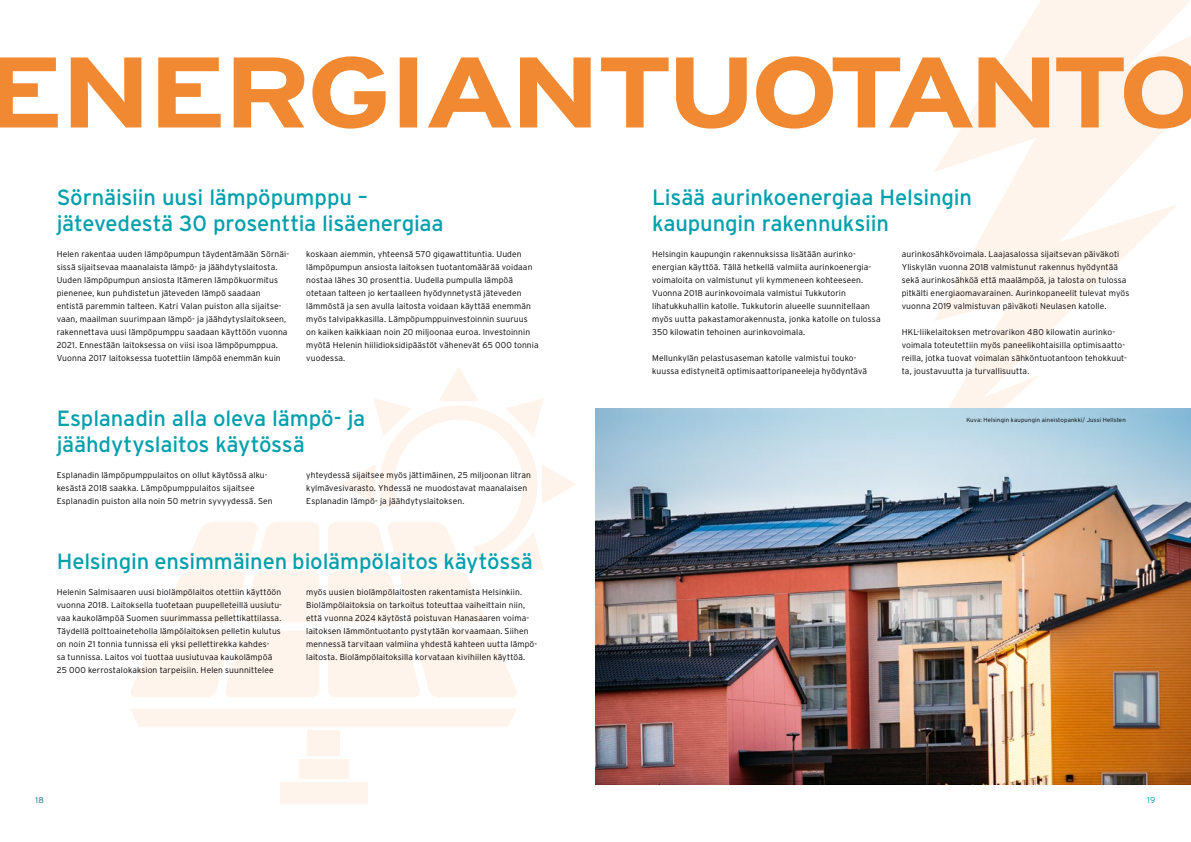
<style>
.page{position:relative;width:1191px;height:842px;background:#fff}
.page>*{position:absolute;margin:0;border:0;box-sizing:border-box;transform-origin:0 0}
.t1{font:700 100px "Interstate";letter-spacing:-.085em;color:#f18932;scale:1.25 1}
.t2{font:22px/26px "Interstate";letter-spacing:-.01em;color:#00a0ad}
.t3{font:300 8.5px/13px "Interstate";letter-spacing:.01em;color:#000}
.t4{font:300 8.5px "Interstate";color:#007480}
.t5{font:300 8.5px "Interstate";color:#00a0ad}
.t6{font:300 6px "Interstate";letter-spacing:.025em;color:#000}
</style>
<div class="page">
<svg style="left:934px;top:0;width:257px;height:408px;fill:#fff4ec"></svg>
<svg style="left:163px;top:571px;width:156px;height:51px"></svg>
<svg style="left:189px;top:522px;width:130px;height:40px"></svg>
<svg style="left:328px;top:631px;width:189px;height:66px"></svg>
<svg style="left:131px;top:631px;width:188px;height:66px"></svg>
<div style="left:299px;top:759px;width:50px;height:20px;background:#fff4ec"></div>
<div style="left:307px;top:730px;width:33px;height:26px;background:#fff4ec"></div>
<div style="left:280px;top:782px;width:87px;height:22px;background:#fff4ec"></div>
<div style="left:131px;top:709px;width:385px;height:17px;background:#fff4ec"></div>
<svg style="left:328px;top:367px;width:248px;height:255px"></svg>
<img style="left:595px;top:408px;width:596px;height:376px">
<svg style="left:0;top:56px;width:590px;height:73px"></svg>
<h2 class="t2" style="left:57px;top:184px;width:388px">Sörnäisiin uusi lämpöpumppu – jätevedestä 30 prosenttia lisäenergiaa</h2>
<p class="t3" style="left:57px;top:247px;width:234px">Helen rakentaa uuden lämpöpumpun täydentämään Sörnäi&shy;sissä sijaitsevaa maanalaista lämpö- ja jäähdytyslaitosta.<br>Uuden lämpöpumpun ansiosta Itämeren lämpökuormitus pienenee, kun puhdistetun jäteveden lämpö saadaan entistä paremmin talteen. Katri Valan puiston alla sijaitse&shy;vaan, maailman suurimpaan lämpö- ja jäähdytyslaitokseen, rakennettava uusi lämpöpumppu saadaan käyttöön vuonna 2021. Ennestään laitoksessa on viisi isoa lämpöpumppua.<br>Vuonna 2017 laitoksessa tuotettiin lämpöä enemmän kuin</p>
<p class="t3" style="left:306px;top:247px;width:234px">koskaan aiemmin, yhteensä 570 gigawattituntia. Uuden lämpöpumpun ansiosta laitoksen tuotantomäärää voidaan nostaa lähes 30 prosenttia. Uudella pumpulla lämpöä otetaan talteen jo kertaalleen hyödynnetystä jäteveden lämmöstä ja sen avulla laitosta voidaan käyttää enemmän myös talvipakkasilla. Lämpöpumppuinvestoinnin suuruus on kaiken kaikkiaan noin 20 miljoonaa euroa. Investoinnin myötä Helenin hiilidioksidipäästöt vähenevät 65 000 tonnia vuodessa.</p>
<h2 class="t2" style="left:57px;top:405px;width:310px">Esplanadin alla oleva lämpö- ja jäähdytyslaitos käytössä</h2>
<p class="t3" style="left:57px;top:468px;width:217px">Esplanadin lämpöpumppulaitos on ollut käytössä alku&shy;kesästä 2018 saakka. Lämpöpumppulaitos sijaitsee<br>Esplanadin puiston alla noin 50 metrin syvyydessä. Sen</p>
<p class="t3" style="left:306px;top:468px;width:226px">yhteydessä sijaitsee myös jättimäinen, 25 miljoonan litran kylmävesivarasto. Yhdessä ne muodostavat maanalaisen<br>Esplanadin lämpö- ja jäähdytyslaitoksen.</p>
<h2 class="t2" style="left:57px;top:548px;width:478px">Helsingin ensimmäinen biolämpölaitos käytössä</h2>
<p class="t3" style="left:57px;top:585px;width:227px">Helenin Salmisaaren uusi biolämpölaitos otettiin käyttöön vuonna 2018. Laitoksella tuotetaan puupelleteillä uusiutu&shy;vaa kaukolämpöä Suomen suurimmassa pellettikattilassa.<br>Täydellä polttoaineteholla lämpölaitoksen pelletin kulutus on noin 21 tonnia tunnissa eli yksi pellettirekka kahdes-<br>sa tunnissa. Laitos voi tuottaa uusiutuvaa kaukolämpöä 25 000 kerrostalokaksion tarpeisiin. Helen suunnittelee</p>
<p class="t3" style="left:306px;top:585px;width:233px">myös uusien biolämpölaitosten rakentamista Helsinkiin.<br>Biolämpölaitoksia on tarkoitus toteuttaa vaiheittain niin, että vuonna 2024 käytöstä poistuvan Hanasaaren voima&shy;laitoksen lämmöntuotanto pystytään korvaamaan. Siihen mennessä tarvitaan valmiina yhdestä kahteen uutta lämpö&shy;laitosta. Biolämpölaitoksilla korvataan kivihiilen käyttöä.</p>
<h1 class="t1" style="left:595px;top:31px;width:491px">TUOTANTO</h1>
<h2 class="t2" style="left:652px;top:184px;width:321px">Lisää aurinkoenergiaa Helsingin kaupungin rakennuksiin</h2>
<p class="t3" style="left:652px;top:247px;width:230px">Helsingin kaupungin rakennuksissa lisätään aurinko&shy;energian käyttöä. Tällä hetkellä valmiita aurinkoenergia&shy;voimaloita on valmistunut yli kymmeneen kohteeseen.<br>Vuonna 2018 aurinkovoimala valmistui Tukkutorin lihatukkuhallin katolle. Tukkutorin alueelle suunnitellaan myös uutta pakastamorakennusta, jonka katolle on tulossa 350 kilowatin tehoinen aurinkovoimala.</p>
<p class="t3" style="left:652px;top:351px;width:216px">Mellunkylän pelastusaseman katolle valmistui touko&shy;kuussa edistyneitä optimisaattoripaneeleja hyödyntävä</p>
<p class="t3" style="left:901px;top:247px;width:229px">aurinkosähkövoimala. Laajasalossa sijaitsevan päiväkoti Yliskylän vuonna 2018 valmistunut rakennus hyödyntää sekä aurinkosähköä että maalämpöä, ja talosta on tulossa pitkälti energiaomavarainen. Aurinkopaneelit tulevat myös vuonna 2019 valmistuvan päiväkoti Neulasen katolle.</p>
<p class="t3" style="left:901px;top:325px;width:227px">HKL-liikelaitoksen metrovarikon 480 kilowatin aurinko&shy;voimala toteutettiin myös paneelikohtaisilla optimisaatto&shy;reilla, jotka tuovat voimalan sähköntuotantoon tehokkuut&shy;ta, joustavuutta ja turvallisuutta.</p>
<p class="t6" style="left:966px;top:416px;width:161px">Kuva: Helsingin kaupungin aineistopankki/ Jussi Hellsten</p>
<p class="t4" style="left:35px;top:795px;width:10px">18</p>
<p class="t5" style="left:1147px;top:795px;width:10px">19</p>
</div>
